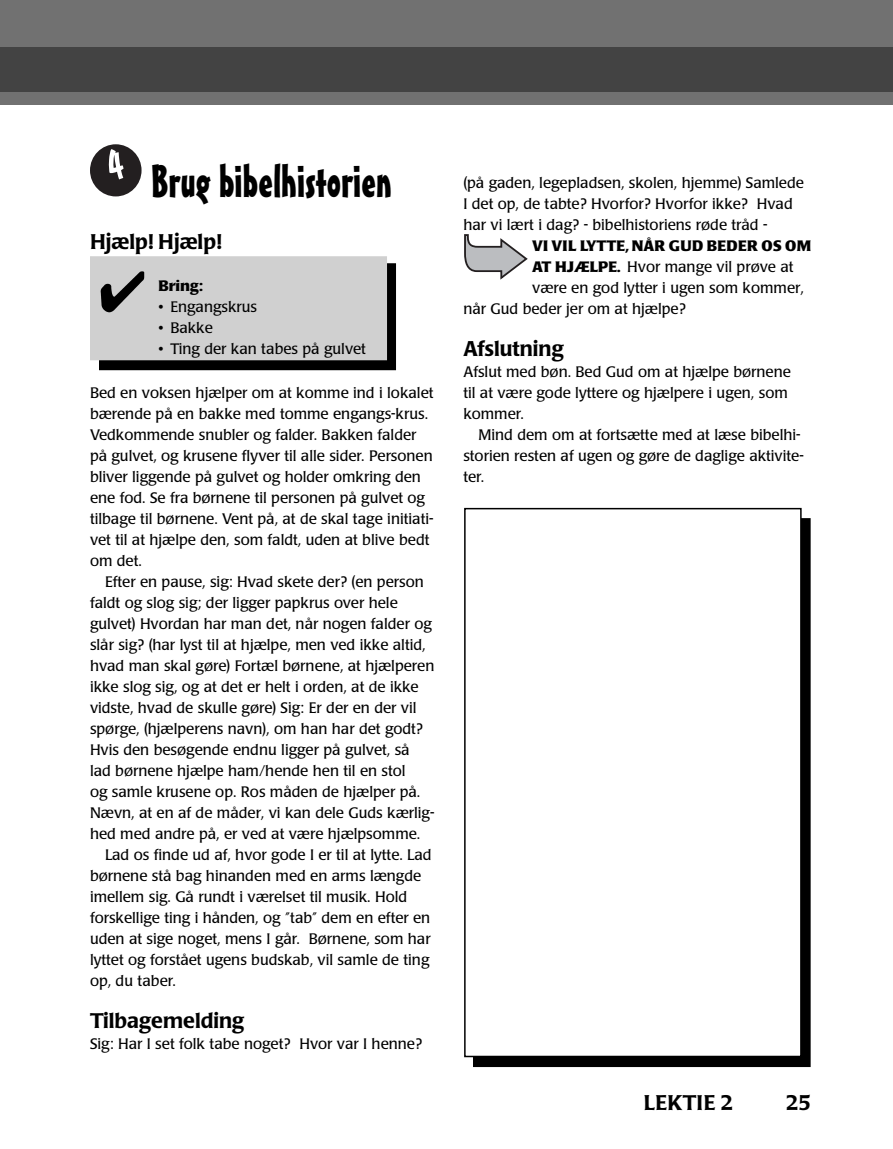
<style>
.page{position:relative;width:893px;height:1149px;background:#fff}
.page>*{position:absolute;margin:0;border:0;box-sizing:border-box;transform-origin:0 0}
.t1{font:45px "Mister Earl BT";color:#000}
.t2{font:500 21px "Poppl Laudatio";color:#000}
.t3{font:15px/21px "Poppl Laudatio";color:#000}
.t4{font:700 15px "Poppl Laudatio";letter-spacing:.02em;color:#000}
.t5{font:700 15px "Poppl Laudatio";color:#000}
.s1{font-weight:700}
</style>
<div class="page">
<div style="left:0;top:0;width:893px;height:104px;background:#717171"></div>
<div style="left:0;top:47px;width:893px;height:44px;background:#434343"></div>
<div style="left:90px;top:144px;width:52px;height:52px;background:#231f20;border-radius:50%"></div>
<div style="left:100px;top:264px;width:295px;height:105px;background:#000"></div>
<div style="left:99px;top:263px;width:297px;height:107px;border:1px solid #000"></div>
<div style="left:91px;top:257px;width:295px;height:102px;background:#d0d0d0"></div>
<div style="left:90px;top:256px;width:297px;height:104px;border:1px solid #d0d0d0"></div>
<img style="left:100px;top:272px;width:45px;height:41px">
<svg style="left:463px;top:91px;width:66px;height:189px"></svg>
<div style="left:474px;top:518px;width:336px;height:547px;background:#000"></div>
<div style="left:465px;top:508px;width:336px;height:548px;background:#fff"></div>
<div style="left:464px;top:507px;width:338px;height:549px;border:2px solid #000"></div>
<h1 class="t1" style="left:151px;top:163px;width:243px">Brug bibelhistorien</h1>
<h2 class="t2" style="left:90px;top:232px;width:133px">Hjælp! Hjælp!</h2>
<p class="t5" style="left:158px;top:279px;width:46px">Bring:</p>
<p class="t3" style="left:158px;top:297px;width:100px">• Engangskrus</p>
<p class="t3" style="left:158px;top:318px;width:56px">• Bakke</p>
<p class="t3" style="left:158px;top:339px;width:209px">• Ting der kan tabes på gulvet</p>
<p class="t3" style="left:90px;top:383px;width:345px">Bed en voksen hjælper om at komme ind i lokalet bærende på en bakke med tomme engangs-krus.<br>Vedkommende snubler og falder. Bakken falder på gulvet, og krusene flyver til alle sider. Personen bliver liggende på gulvet og holder omkring den ene fod. Se fra børnene til personen på gulvet og tilbage til børnene. Vent på, at de skal tage initiati&shy;vet til at hjælpe den, som faldt, uden at blive bedt om det.</p>
<p class="t3" style="left:105px;top:572px;width:320px">Efter en pause, sig: Hvad skete der? (en person</p>
<p class="t3" style="left:90px;top:593px;width:309px">faldt og slog sig; der ligger papkrus over hele</p>
<p class="t3" style="left:90px;top:614px;width:343px">gulvet) Hvordan har man det, når nogen falder og</p>
<p class="t3" style="left:90px;top:635px;width:337px">slår sig? (har lyst til at hjælpe, men ved ikke altid,</p>
<p class="t3" style="left:90px;top:656px;width:346px">hvad man skal gøre) Fortæl børnene, at hjælperen</p>
<p class="t3" style="left:90px;top:677px;width:330px">ikke slog sig, og at det er helt i orden, at de ikke</p>
<p class="t3" style="left:90px;top:698px;width:328px">vidste, hvad de skulle gøre) Sig: Er der en der vil</p>
<p class="t3" style="left:90px;top:719px;width:335px">spørge, (hjælperens navn), om han har det godt?</p>
<p class="t3" style="left:90px;top:740px;width:321px">Hvis den besøgende endnu ligger på gulvet, så</p>
<p class="t3" style="left:90px;top:761px;width:317px">lad børnene hjælpe ham/hende hen til en stol</p>
<p class="t3" style="left:90px;top:782px;width:332px">og samle krusene op. Ros måden de hjælper på.</p>
<p class="t3" style="left:90px;top:803px;width:346px">Nævn, at en af de måder, vi kan dele Guds kærlig-</p>
<p class="t3" style="left:90px;top:824px;width:332px">hed med andre på, er ved at være hjælpsomme.</p>
<p class="t3" style="left:105px;top:845px;width:328px">Lad os finde ud af, hvor gode I er til at lytte. Lad</p>
<p class="t3" style="left:90px;top:866px;width:333px">børnene stå bag hinanden med en arms længde</p>
<p class="t3" style="left:90px;top:887px;width:319px">imellem sig. Gå rundt i værelset til musik. Hold</p>
<p class="t3" style="left:90px;top:908px;width:342px">forskellige ting i hånden, og ”tab” dem en efter en</p>
<p class="t3" style="left:90px;top:929px;width:342px">uden at sige noget, mens I går. Børnene, som har</p>
<p class="t3" style="left:90px;top:950px;width:341px">lyttet og forstået ugens budskab, vil samle de ting</p>
<p class="t3" style="left:90px;top:971px;width:87px">op, du taber.</p>
<h2 class="t2" style="left:90px;top:1012px;width:156px">Tilbagemelding</h2>
<p class="t3" style="left:90px;top:1034px;width:334px">Sig: Har I set folk tabe noget? Hvor var I henne?</p>
<p class="t3" style="left:463px;top:173px;width:342px">(på gaden, legepladsen, skolen, hjemme) Samlede<br>I det op, de tabte? Hvorfor? Hvorfor ikke? Hvad har vi lært i dag? - bibelhistoriens røde tråd -</p>
<p class="t4" style="left:532px;top:239px;width:280px">VI VIL LYTTE, NÅR GUD BEDER OS OM</p>
<p class="t3" style="left:532px;top:257px;width:263px"><span class="s1">AT HJÆLPE.</span> Hvor mange vil prøve at</p>
<p class="t3" style="left:532px;top:278px;width:273px">være en god lytter i ugen som kommer,</p>
<p class="t3" style="left:463px;top:299px;width:224px">når Gud beder jer om at hjælpe?</p>
<h2 class="t2" style="left:463px;top:340px;width:102px">Afslutning</h2>
<p class="t3" style="left:463px;top:362px;width:329px">Afslut med bøn. Bed Gud om at hjælpe børnene til at være gode lyttere og hjælpere i ugen, som kommer.</p>
<p class="t3" style="left:463px;top:425px;width:342px;text-indent:15px">Mind dem om at fortsætte med at læse bibelhi&shy;storien resten af ugen og gøre de daglige aktivite&shy;ter.</p>
<h2 class="t2" style="left:644px;top:1093px;width:91px">LEKTIE 2</h2>
<h2 class="t2" style="left:786px;top:1093px;width:27px">25</h2>
</div>
